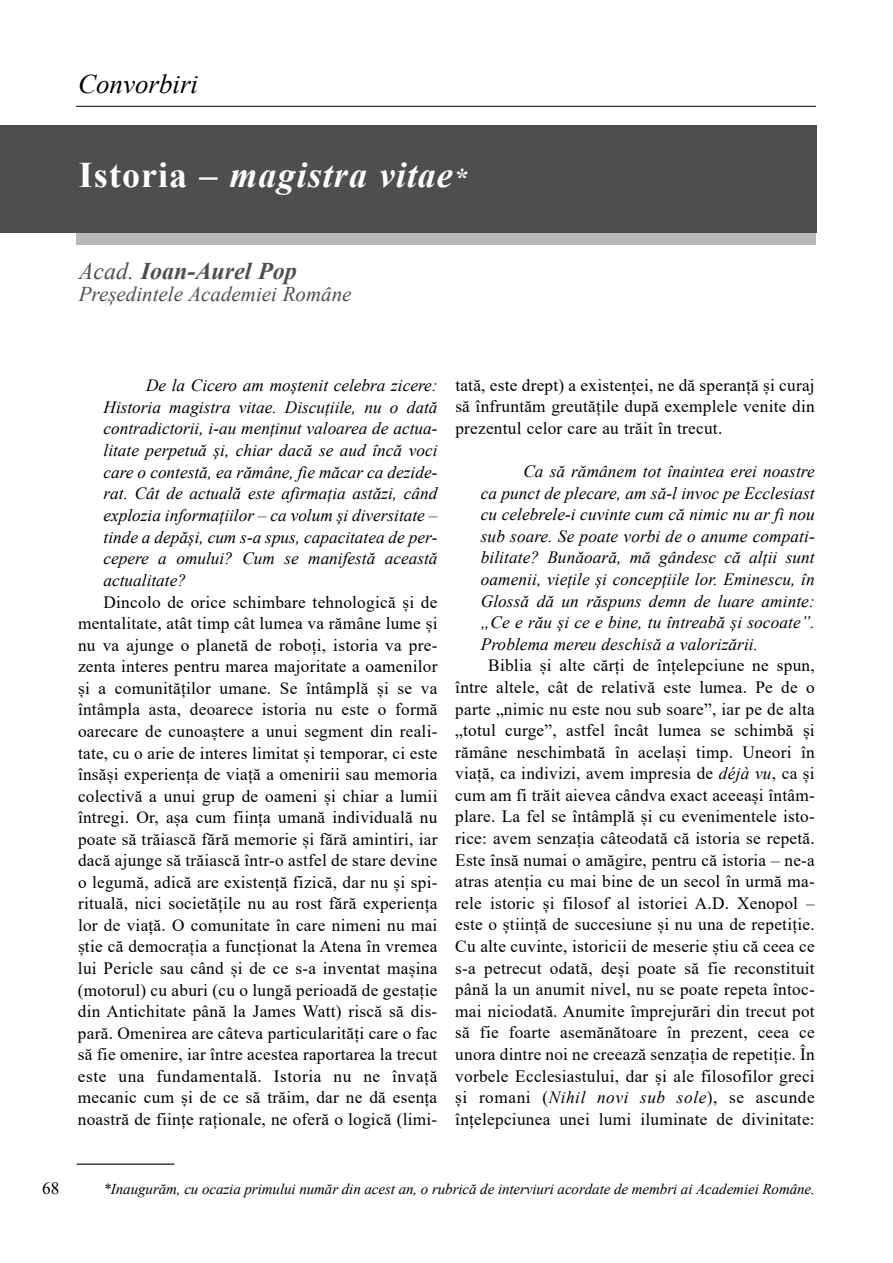
<style>
.page{position:relative;width:893px;height:1263px;background:#fff}
.page>*{position:absolute;margin:0;border:0;box-sizing:border-box;transform-origin:0 0}
.t1{font:italic 700 36px "Times New Roman";letter-spacing:.03em;color:#fff}
.t2{font:italic 27px "Times New Roman";color:#000}
.t3{font:italic 700 24px "Times New Roman";color:#4e4e4e}
.t4{font:italic 21px "Times New Roman";color:#4e4e4e}
.t5{font:17.25px/21.6px "Times New Roman";letter-spacing:.015em;color:#000;text-align:justify}
.t6{font:italic 17.25px/21.8px "Times New Roman";color:#000;text-align:justify}
.t7{font:italic 15px "Times New Roman";letter-spacing:-.005em;color:#000}
.s1{font-style:normal}
.s2{font-size:27px}
.s3{font-weight:400}
.s4{font-style:italic}
</style>
<div class="page">
<div style="left:77px;top:232px;width:739px;height:13px;background:#b8b8b8"></div>
<div style="left:0;top:126px;width:816px;height:107px;background:#4e4e4e"></div>
<hr style="left:76px;top:106px;width:740px;height:1px;background:#000">
<hr style="left:77px;top:1163px;width:97px;height:2px;background:#000">
<h2 class="t2" style="left:78px;top:68px;width:122px">Convorbiri</h2>
<h1 class="t1" style="left:79px;top:155px;width:390px"><span class="s1">Istoria –</span> magistra vitae<span class="s2">*</span></h1>
<h3 class="t3" style="left:79px;top:258px;width:219px"><span class="s3">Acad.</span> Ioan-Aurel Pop</h3>
<p class="t4" style="left:79px;top:282px;width:274px">Președintele Academiei Române</p>
<p class="t6" style="left:104px;top:374px;width:335px;text-indent:43px">De la Cicero am moștenit celebra zicere:<br>Historia magistra vitae. Discuțiile, nu o dată contradictorii, i-au menținut valoarea de actua&shy;litate perpetuă și, chiar dacă se aud încă voci care o contestă, ea rămâne, fie măcar ca dezide&shy;rat. Cât de actuală este afirmația astăzi, când explozia informațiilor – ca volum și diversitate – tinde a depăși, cum s-a spus, capacitatea de per&shy;cepere a omului? Cum se manifestă această actualitate?</p>
<p class="t5" style="left:78px;top:591px;width:361px;text-indent:26px">Dincolo de orice schimbare tehnologică și de mentalitate, atât timp cât lumea va rămâne lume și nu va ajunge o planetă de roboți, istoria va pre&shy;zenta interes pentru marea majoritate a oamenilor și a comunităților umane. Se întâmplă și se va întâmpla asta, deoarece istoria nu este o formă oarecare de cunoaștere a unui segment din reali&shy;tate, cu o arie de interes limitat și temporar, ci este însăși experiența de viață a omenirii sau memoria colectivă a unui grup de oameni și chiar a lumii întregi. Or, așa cum ființa umană individuală nu poate să trăiască fără memorie și fără amintiri, iar dacă ajunge să trăiască într-o astfel de stare devine o legumă, adică are existență fizică, dar nu și spi&shy;rituală, nici societățile nu au rost fără experiența lor de viață. O comunitate în care nimeni nu mai știe că democrația a funcționat la Atena în vremea lui Pericle sau când și de ce s-a inventat mașina (motorul) cu aburi (cu o lungă perioadă de gestație din Antichitate până la James Watt) riscă să dis&shy;pară. Omenirea are câteva particularități care o fac să fie omenire, iar între acestea raportarea la trecut este una fundamentală. Istoria nu ne învață mecanic cum și de ce să trăim, dar ne dă esența noastră de ființe raționale, ne oferă o logică (limi-</p>
<p class="t5" style="left:455px;top:374px;width:361px">tată, este drept) a existenței, ne dă speranță și curaj să înfruntăm greutățile după exemplele venite din prezentul celor care au trăit în trecut.</p>
<p class="t6" style="left:481px;top:460px;width:335px;text-indent:43px">Ca să rămânem tot înaintea erei noastre ca punct de plecare, am să-l invoc pe Ecclesiast cu celebrele-i cuvinte cum că nimic nu ar fi nou sub soare. Se poate vorbi de o anume compati&shy;bilitate? Bunăoară, mă gândesc că alții sunt oamenii, viețile și concepțiile lor. Eminescu, în Glossă dă un răspuns demn de luare aminte: „Ce e rău și ce e bine, tu întreabă și socoate”.<br>Problema mereu deschisă a valorizării.</p>
<p class="t5" style="left:455px;top:655px;width:361px;text-indent:33px">Biblia și alte cărți de înțelepciune ne spun, între altele, cât de relativă este lumea. Pe de o parte „nimic nu este nou sub soare”, iar pe de alta „totul curge”, astfel încât lumea se schimbă și rămâne neschimbată în același timp. Uneori în viață, ca indivizi, avem impresia de <span class="s4">déjà vu</span>, ca și cum am fi trăit aievea cândva exact aceeași întâm&shy;plare. La fel se întâmplă și cu evenimentele isto&shy;rice: avem senzația câteodată că istoria se repetă.<br>Este însă numai o amăgire, pentru că istoria – ne-a atras atenția cu mai bine de un secol în urmă ma&shy;rele istoric și filosof al istoriei A.D. Xenopol – este o știință de succesiune și nu una de repetiție.<br>Cu alte cuvinte, istoricii de meserie știu că ceea ce s-a petrecut odată, deși poate să fie reconstituit până la un anumit nivel, nu se poate repeta întoc&shy;mai niciodată. Anumite împrejurări din trecut pot să fie foarte asemănătoare în prezent, ceea ce unora dintre noi ne creează senzația de repetiție. În vorbele Ecclesiastului, dar și ale filosofilor greci și romani (<span class="s4">Nihil novi sub sole</span>), se ascunde înțelepciunea unei lumi iluminate de divinitate:</p>
<p class="t5" style="left:42px;top:1177px;width:19px">68</p>
<p class="t7" style="left:104px;top:1181px;width:713px">*Inaugurăm, cu ocazia primului număr din acest an, o rubrică de interviuri acordate de membri ai Academiei Române.</p>
</div>
